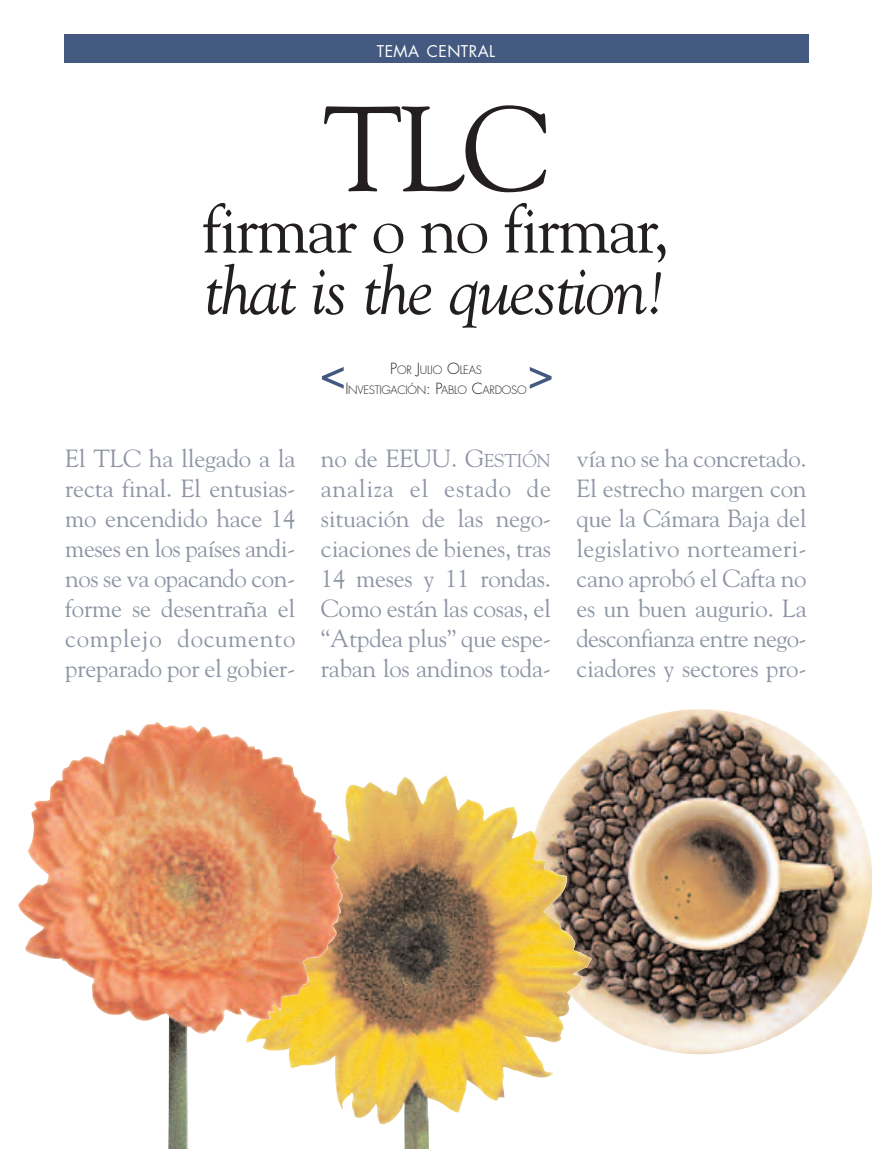
<style>
.page{position:relative;width:872px;height:1149px;background:#fff}
.page>*{position:absolute;margin:0;border:0;box-sizing:border-box;transform-origin:0 0}
.t1{font:120px "Goudy";color:#231f20}
.t2{font:italic 67.5px "Goudy";letter-spacing:-.025em;color:#231f20}
.t3{font:67.5px "Goudy";letter-spacing:-.03em;color:#231f20}
.t4{font:24.75px/30px "Goudy";letter-spacing:-.01em;color:#8e95a4;text-align:justify}
.t5{font:15.75px "Futura";letter-spacing:.025em;color:#fff}
.t6{font:300 11.25px/19.6px "Futura";letter-spacing:-.025em;color:#231f20;text-align:center}
.s1{font-size:15px}
.s2{font-size:18.6px}
</style>
<div class="page">
<div style="left:64px;top:34px;width:744px;height:29px;background:#44597f"></div>
<svg style="left:322px;top:367px;width:22px;height:21px"></svg>
<svg style="left:530px;top:367px;width:21px;height:21px"></svg>
<img style="left:564px;top:709px;width:308px;height:344px">
<img style="left:344px;top:775px;width:248px;height:373px">
<img style="left:18px;top:722px;width:326px;height:426px">
<p class="t5" style="left:377px;top:44px;width:120px">TEMA CENTRAL</p>
<h1 class="t1" style="left:323px;top:79px;width:228px">TLC</h1>
<h2 class="t3" style="left:202px;top:190px;width:469px">firmar o no firmar,</h2>
<h2 class="t2" style="left:204px;top:251px;width:466px">that is the question!</h2>
<p class="t6" style="left:345px;top:361px;width:183px"><span class="s1">P</span>OR <span class="s1">J</span>ULIO <span class="s1">O</span>LEAS<br><span class="s1">I</span>NVESTIGACIÓN<span class="s1">: P</span>ABLO <span class="s1">C</span>ARDOSO</p>
<p class="t4" style="left:65px;top:443px;width:232px">El TLC ha llegado a la recta final. El entusias&shy;mo encendido hace 14 meses en los países andi&shy;nos se va opacando con&shy;forme se desentraña el complejo documento preparado por el gobier-</p>
<p class="t4" style="left:321px;top:443px;width:232px">no de EEUU. G<span class="s2">ESTIÓN </span>analiza el estado de situación de las nego&shy;ciaciones de bienes, tras 14 meses y 11 rondas.<br>Como están las cosas, el “Atpdea plus” que espe&shy;raban los andinos toda-</p>
<p class="t4" style="left:576px;top:443px;width:232px">vía no se ha concretado.<br>El estrecho margen con que la Cámara Baja del legislativo norteameri&shy;cano aprobó el Cafta no es un buen augurio. La desconfianza entre nego&shy;ciadores y sectores pro-</p>
</div>
